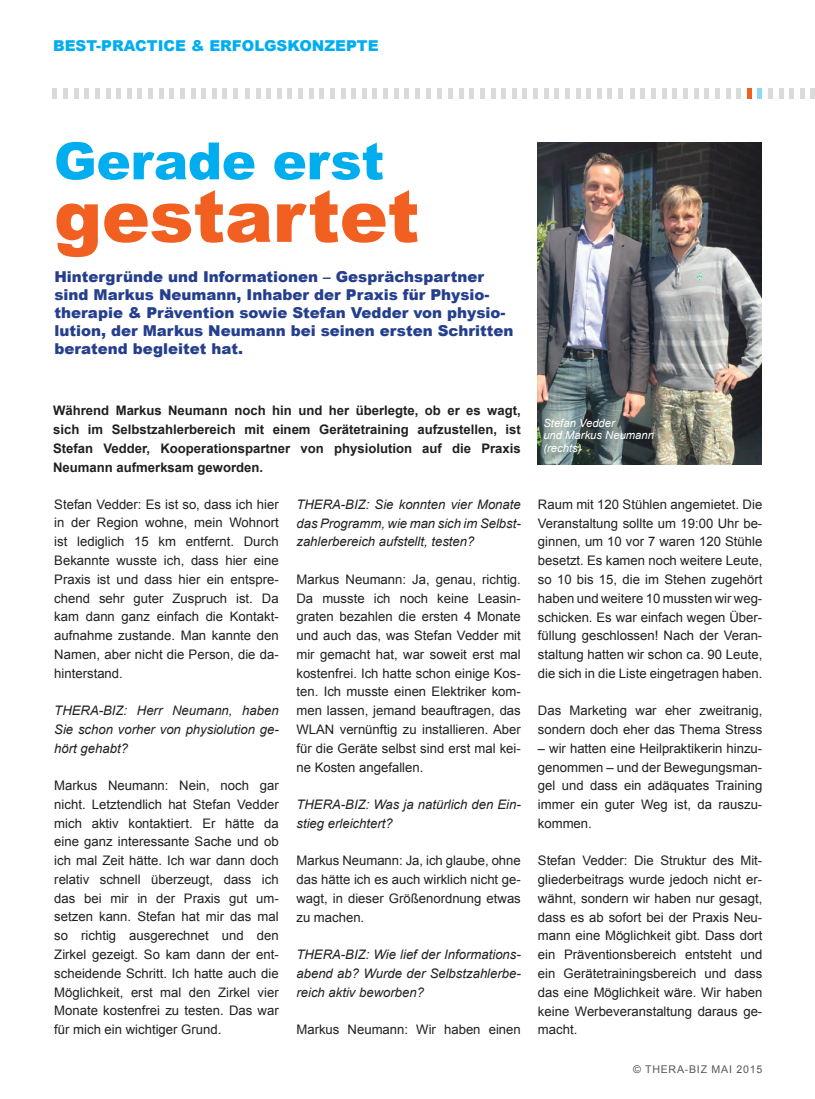
<style>
.page{position:relative;width:815px;height:1099px;background:#fff}
.page>*{position:absolute;margin:0;border:0;box-sizing:border-box;transform-origin:0 0}
.t1{font:900 72.25px "Arial";color:#f26021}
.t2{font:900 51.38px "Arial";color:#00aeef}
.t3{font:900 15px/18px "Arial";color:#253f8e}
.t4{font:900 15px "Arial";color:#00aeef}
.t5{font:13.12px/18.8px "Arial";color:#231f20;text-align:justify}
.t6{font:italic 13.12px/18.8px "Arial";color:#231f20;text-align:justify}
.t7{font:700 13.12px/18.8px "Arial";color:#231f20;text-align:justify}
.t8{font:italic 11.25px/12.5px "Arial";color:#fff}
.t9{font:10.62px "Arial";letter-spacing:.07em;color:#57585a}
</style>
<div class="page">
<hr style="left:53px;top:88px;width:4px;height:11px;background:#d9dadc">
<div style="left:63px;top:88px;width:5px;height:11px;background:#d9dadc"></div>
<hr style="left:74px;top:88px;width:4px;height:11px;background:#d9dadc">
<hr style="left:85px;top:88px;width:4px;height:11px;background:#d9dadc">
<div style="left:95px;top:88px;width:5px;height:11px;background:#d9dadc"></div>
<hr style="left:106px;top:88px;width:4px;height:11px;background:#d9dadc">
<hr style="left:117px;top:88px;width:4px;height:11px;background:#d9dadc">
<hr style="left:127px;top:88px;width:4px;height:11px;background:#d9dadc">
<hr style="left:138px;top:88px;width:4px;height:11px;background:#d9dadc">
<div style="left:148px;top:88px;width:5px;height:11px;background:#d9dadc"></div>
<hr style="left:159px;top:88px;width:4px;height:11px;background:#d9dadc">
<hr style="left:170px;top:88px;width:4px;height:11px;background:#d9dadc">
<div style="left:180px;top:88px;width:5px;height:11px;background:#d9dadc"></div>
<hr style="left:191px;top:88px;width:4px;height:11px;background:#d9dadc">
<hr style="left:202px;top:88px;width:4px;height:11px;background:#d9dadc">
<hr style="left:212px;top:88px;width:4px;height:11px;background:#d9dadc">
<hr style="left:223px;top:88px;width:4px;height:11px;background:#d9dadc">
<div style="left:233px;top:88px;width:5px;height:11px;background:#d9dadc"></div>
<hr style="left:245px;top:88px;width:4px;height:11px;background:#d9dadc">
<hr style="left:256px;top:88px;width:4px;height:11px;background:#d9dadc">
<hr style="left:267px;top:88px;width:4px;height:11px;background:#d9dadc">
<hr style="left:277px;top:88px;width:4px;height:11px;background:#d9dadc">
<hr style="left:288px;top:88px;width:4px;height:11px;background:#d9dadc">
<div style="left:298px;top:88px;width:5px;height:11px;background:#d9dadc"></div>
<hr style="left:309px;top:88px;width:4px;height:11px;background:#d9dadc">
<hr style="left:320px;top:88px;width:4px;height:11px;background:#d9dadc">
<div style="left:330px;top:88px;width:5px;height:11px;background:#d9dadc"></div>
<hr style="left:341px;top:88px;width:4px;height:11px;background:#d9dadc">
<hr style="left:352px;top:88px;width:4px;height:11px;background:#d9dadc">
<hr style="left:362px;top:88px;width:4px;height:11px;background:#d9dadc">
<hr style="left:373px;top:88px;width:4px;height:11px;background:#d9dadc">
<div style="left:383px;top:88px;width:5px;height:11px;background:#d9dadc"></div>
<hr style="left:394px;top:88px;width:4px;height:11px;background:#d9dadc">
<hr style="left:405px;top:88px;width:4px;height:11px;background:#d9dadc">
<div style="left:415px;top:88px;width:5px;height:11px;background:#d9dadc"></div>
<hr style="left:426px;top:88px;width:4px;height:11px;background:#d9dadc">
<hr style="left:438px;top:88px;width:4px;height:11px;background:#d9dadc">
<div style="left:448px;top:88px;width:5px;height:11px;background:#d9dadc"></div>
<hr style="left:459px;top:88px;width:4px;height:11px;background:#d9dadc">
<hr style="left:470px;top:88px;width:4px;height:11px;background:#d9dadc">
<hr style="left:480px;top:88px;width:4px;height:11px;background:#d9dadc">
<hr style="left:491px;top:88px;width:4px;height:11px;background:#d9dadc">
<div style="left:501px;top:88px;width:5px;height:11px;background:#d9dadc"></div>
<hr style="left:512px;top:88px;width:4px;height:11px;background:#d9dadc">
<hr style="left:523px;top:88px;width:4px;height:11px;background:#d9dadc">
<div style="left:533px;top:88px;width:5px;height:11px;background:#d9dadc"></div>
<hr style="left:544px;top:88px;width:4px;height:11px;background:#d9dadc">
<hr style="left:555px;top:88px;width:4px;height:11px;background:#d9dadc">
<div style="left:565px;top:88px;width:5px;height:11px;background:#d9dadc"></div>
<hr style="left:576px;top:88px;width:4px;height:11px;background:#d9dadc">
<hr style="left:587px;top:88px;width:4px;height:11px;background:#d9dadc">
<hr style="left:597px;top:88px;width:4px;height:11px;background:#d9dadc">
<hr style="left:608px;top:88px;width:4px;height:11px;background:#d9dadc">
<div style="left:618px;top:88px;width:5px;height:11px;background:#d9dadc"></div>
<hr style="left:630px;top:88px;width:4px;height:11px;background:#d9dadc">
<hr style="left:641px;top:88px;width:4px;height:11px;background:#d9dadc">
<div style="left:651px;top:88px;width:5px;height:11px;background:#d9dadc"></div>
<hr style="left:662px;top:88px;width:4px;height:11px;background:#d9dadc">
<hr style="left:673px;top:88px;width:4px;height:11px;background:#d9dadc">
<div style="left:683px;top:88px;width:5px;height:11px;background:#d9dadc"></div>
<hr style="left:694px;top:88px;width:4px;height:11px;background:#d9dadc">
<hr style="left:705px;top:88px;width:4px;height:11px;background:#d9dadc">
<hr style="left:715px;top:88px;width:4px;height:11px;background:#d9dadc">
<hr style="left:726px;top:88px;width:4px;height:11px;background:#d9dadc">
<div style="left:736px;top:88px;width:5px;height:11px;background:#d9dadc"></div>
<hr style="left:747px;top:88px;width:4px;height:11px;background:#f26021">
<hr style="left:758px;top:88px;width:4px;height:11px;background:#8dd7f7">
<div style="left:768px;top:88px;width:5px;height:11px;background:#d9dadc"></div>
<hr style="left:779px;top:88px;width:4px;height:11px;background:#d9dadc">
<hr style="left:790px;top:88px;width:4px;height:11px;background:#d9dadc">
<div style="left:800px;top:88px;width:5px;height:11px;background:#d9dadc"></div>
<hr style="left:811px;top:88px;width:4px;height:11px;background:#d9dadc">
<img style="left:537px;top:142px;width:225px;height:323px">
<p class="t4" style="left:53px;top:35px;width:327px">Best-Practice &amp; ErfolgsKonzepte</p>
<h2 class="t2" style="left:54px;top:124px;width:332px">Gerade erst</h2>
<h1 class="t1" style="left:54px;top:163px;width:367px">gestartet</h1>
<p class="t3" style="left:54px;top:267px;width:460px">Hintergründe und I nformationen – Gesprächspartner sind Markus Neumann, I nhaber der Praxis für Physio&shy;therapie &amp; Prävention sowie Stefan Vedder von physio&shy;lution, der Markus Neumann bei seinen ersten Schritten beratend begleitet hat.</p>
<p class="t7" style="left:53px;top:402px;width:469px">Während Markus Neumann noch hin und her überlegte, ob er es wagt, sich im Selbstzahlerbereich mit einem Gerätetraining aufzustellen, ist Stefan Vedder, Kooperationspartner von physiolution auf die Praxis Neumann aufmerksam geworden.</p>
<p class="t5" style="left:54px;top:495px;width:226px">Stefan Vedder: Es ist so, dass ich hier in der Region wohne, mein Wohnort ist lediglich 15 km entfernt. Durch Bekannte wusste ich, dass hier eine Praxis ist und dass hier ein entspre&shy;chend sehr guter Zuspruch ist. Da kam dann ganz einfach die Kontakt&shy;aufnahme zustande. Man kannte den Namen, aber nicht die Person, die da&shy;hinterstand.</p>
<p class="t6" style="left:54px;top:701px;width:226px">THERA-BIZ: Herr Neumann, haben Sie schon vorher von physiolution ge&shy;hört gehabt?</p>
<p class="t5" style="left:54px;top:776px;width:226px">Markus Neumann: Nein, noch gar nicht. Letztendlich hat Stefan Vedder mich aktiv kontaktiert. Er hätte da eine ganz interessante Sache und ob ich mal Zeit hätte. Ich war dann doch relativ schnell überzeugt, dass ich das bei mir in der Praxis gut um&shy;setzen kann. Stefan hat mir das mal so richtig ausgerechnet und den Zirkel gezeigt. So kam dann der ent&shy;scheidende Schritt. Ich hatte auch die Möglichkeit, erst mal den Zirkel vier Monate kostenfrei zu testen. Das war für mich ein wichtiger Grund.</p>
<p class="t6" style="left:296px;top:495px;width:226px">THERA-BIZ: Sie konnten vier Monate das Programm, wie man sich im Selbst&shy;zahlerbereich aufstellt, testen?</p>
<p class="t5" style="left:296px;top:570px;width:226px">Markus Neumann: Ja, genau, richtig.<br>Da musste ich noch keine Leasin&shy;graten bezahlen die ersten 4 Monate und auch das, was Stefan Vedder mit mir gemacht hat, war soweit erst mal kostenfrei. Ich hatte schon einige Kos&shy;ten. Ich musste einen Elektriker kom&shy;men lassen, jemand beauftragen, das WLAN vernünftig zu installieren. Aber für die Geräte selbst sind erst mal kei&shy;ne Kosten angefallen.</p>
<p class="t6" style="left:296px;top:795px;width:226px">THERA-BIZ: Was ja natürlich den Ein&shy;stieg erleichtert?</p>
<p class="t5" style="left:296px;top:851px;width:226px">Markus Neumann: Ja, ich glaube, ohne das hätte ich es auch wirklich nicht ge&shy;wagt, in dieser Größenordnung etwas zu machen.</p>
<p class="t6" style="left:296px;top:945px;width:226px">THERA-BIZ: Wie lief der Informations&shy;abend ab? Wurde der Selbstzahlerbe&shy;reich aktiv beworben?</p>
<p class="t5" style="left:296px;top:1020px;width:226px">Markus Neumann: Wir haben einen</p>
<p class="t8" style="left:543px;top:416px;width:112px">Stefan Vedder<br>und Markus Neumann (rechts)</p>
<p class="t5" style="left:538px;top:495px;width:226px">Raum mit 120 Stühlen angemietet. Die Veranstaltung sollte um 19:00 Uhr be&shy;ginnen, um 10 vor 7 waren 120 Stühle besetzt. Es kamen noch weitere Leute, so 10 bis 15, die im Stehen zugehört haben und weitere 10 mussten wir weg&shy;schicken. Es war einfach wegen Über&shy;füllung geschlossen! Nach der Veran&shy;staltung hatten wir schon ca. 90 Leute, die sich in die Liste eingetragen haben.</p>
<p class="t5" style="left:538px;top:701px;width:226px">Das Marketing war eher zweitranig, sondern doch eher das Thema Stress</p>
<p class="t5" style="left:538px;top:739px;width:226px">– wir hatten eine Heilpraktikerin hinzu&shy;genommen – und der Bewegungsman&shy;gel und dass ein adäquates Training immer ein guter Weg ist, da rauszu&shy;kommen.</p>
<p class="t5" style="left:538px;top:851px;width:226px">Stefan Vedder: Die Struktur des Mit&shy;gliederbeitrags wurde jedoch nicht er&shy;wähnt, sondern wir haben nur gesagt, dass es ab sofort bei der Praxis Neu&shy;mann eine Möglichkeit gibt. Dass dort ein Präventionsbereich entsteht und ein Gerätetrainingsbereich und dass das eine Möglichkeit wäre. Wir haben keine Werbeveranstaltung daraus ge&shy;macht.</p>
<p class="t9" style="left:633px;top:1062px;width:131px">© THERA-BIZ Mai 2015</p>
</div>
